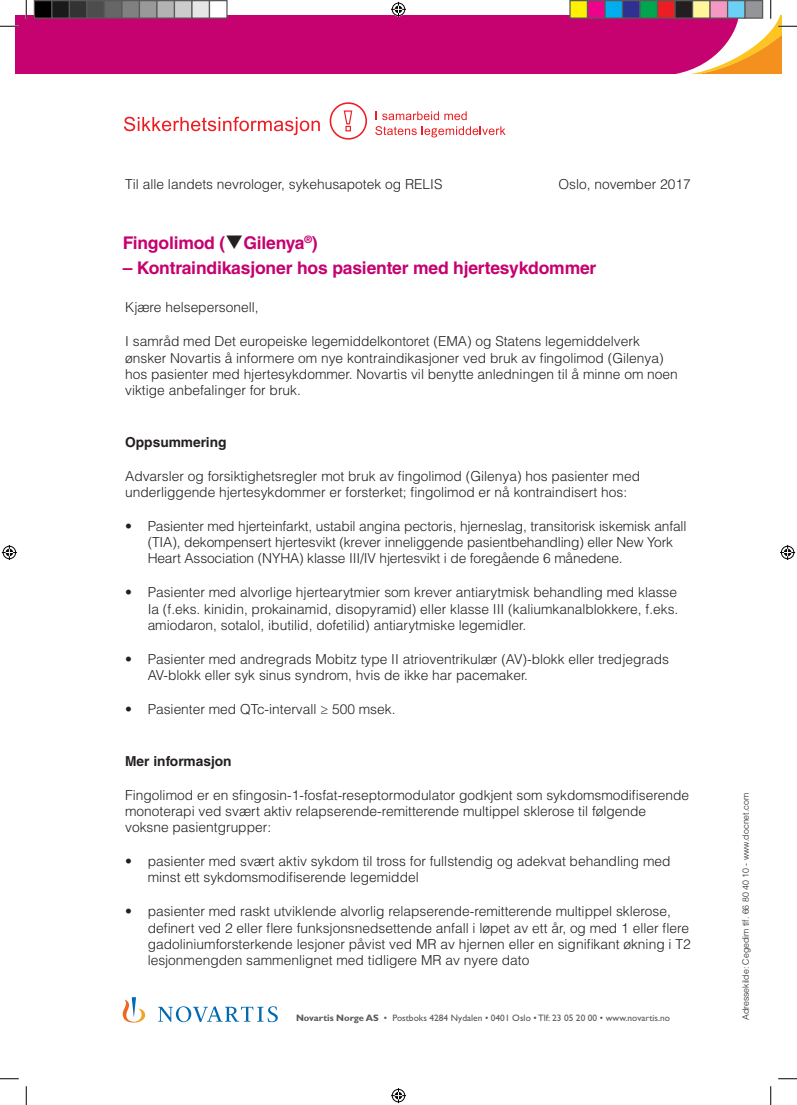
<style>
.page{position:relative;width:797px;height:1105px;background:#fff}
.page>*{position:absolute;margin:0;border:0;box-sizing:border-box;transform-origin:0 0}
.t1{font:700 17.5px "Helvetica LT Std";letter-spacing:-.01em;color:#c60170}
.Body_Copy{font:300 13.75px/16.2px "Helvetica LT Std";color:#231f20}
.Body_Copy-2{font:700 13.75px "Helvetica LT Std";color:#231f20}
.t2{font:9.38px "Gill Sans Std";color:#57585a}
.t3{font:300 8.75px "Helvetica LT Std";color:#231f20}
.s1{color:#231f20}
.s2{font-weight:700}
</style>
<div class="page">
<div style="left:16px;top:16px;width:674px;height:58px;background:#c60170"></div>
<svg style="left:124px;top:117px;width:196px;height:18px"></svg>
<svg style="left:376px;top:111px;width:90px;height:9px"></svg>
<svg style="left:375px;top:126px;width:130px;height:11px"></svg>
<div style="left:329px;top:102px;width:38px;height:38px;border:2px solid #ee1d23;border-radius:50%"></div>
<svg style="left:343px;top:110px;width:10px;height:21px"></svg>
<svg style="left:123px;top:997px;width:155px;height:25px"></svg>
<svg style="left:0;top:25px;width:19px;height:2px"></svg>
<svg style="left:0;top:1078px;width:19px;height:1px"></svg>
<svg style="left:778px;top:1078px;width:19px;height:1px"></svg>
<svg style="left:25px;top:0;width:2px;height:19px"></svg>
<svg style="left:25px;top:1086px;width:2px;height:19px"></svg>
<svg style="left:690px;top:0;width:107px;height:74px"></svg>
<svg style="left:770px;top:1086px;width:1px;height:19px"></svg>
<svg style="left:391px;top:2px;width:15px;height:15px"></svg>
<svg style="left:391px;top:1088px;width:15px;height:15px"></svg>
<svg style="left:2px;top:545px;width:15px;height:15px"></svg>
<svg style="left:780px;top:545px;width:15px;height:15px"></svg>
<div style="left:34px;top:1px;width:18px;height:17px;background:#000"></div>
<div style="left:34px;top:0;width:18px;height:19px;border:1px solid #595959"></div>
<div style="left:52px;top:1px;width:17px;height:17px;background:#1a1a1a"></div>
<div style="left:51px;top:0;width:19px;height:19px;border:1px solid #595959"></div>
<div style="left:69px;top:1px;width:18px;height:17px;background:#333"></div>
<div style="left:69px;top:0;width:19px;height:19px;border:1px solid #595959"></div>
<div style="left:87px;top:1px;width:17px;height:17px;background:#4d4d4d"></div>
<div style="left:86px;top:0;width:19px;height:19px;border:1px solid #595959"></div>
<div style="left:104px;top:1px;width:18px;height:17px;background:#666"></div>
<div style="left:104px;top:0;width:18px;height:19px;border:1px solid #595959"></div>
<div style="left:122px;top:1px;width:17px;height:17px;background:#808080"></div>
<div style="left:121px;top:0;width:19px;height:19px;border:1px solid #595959"></div>
<div style="left:139px;top:1px;width:18px;height:17px;background:#999"></div>
<div style="left:139px;top:0;width:19px;height:19px;border:1px solid #595959"></div>
<div style="left:157px;top:1px;width:17px;height:17px;background:#b3b3b3"></div>
<div style="left:156px;top:0;width:19px;height:19px;border:1px solid #595959"></div>
<div style="left:174px;top:1px;width:18px;height:17px;background:#ccc"></div>
<div style="left:174px;top:0;width:18px;height:19px;border:1px solid #595959"></div>
<div style="left:192px;top:1px;width:17px;height:17px;background:#e6e6e6"></div>
<div style="left:191px;top:0;width:19px;height:19px;border:1px solid #595959"></div>
<div style="left:209px;top:1px;width:18px;height:17px;background:#fff"></div>
<div style="left:209px;top:0;width:19px;height:19px;border:1px solid #595959"></div>
<div style="left:570px;top:1px;width:17px;height:17px;background:#fff101"></div>
<div style="left:569px;top:0;width:19px;height:19px;border:1px solid #595959"></div>
<div style="left:587px;top:1px;width:18px;height:17px;background:#ed028c"></div>
<div style="left:587px;top:0;width:18px;height:19px;border:1px solid #595959"></div>
<div style="left:605px;top:1px;width:17px;height:17px;background:#00aeef"></div>
<div style="left:604px;top:0;width:19px;height:19px;border:1px solid #595959"></div>
<div style="left:622px;top:1px;width:18px;height:17px;background:#2e3092"></div>
<div style="left:622px;top:0;width:18px;height:19px;border:1px solid #595959"></div>
<div style="left:640px;top:1px;width:17px;height:17px;background:#00a54f"></div>
<div style="left:639px;top:0;width:19px;height:19px;border:1px solid #595959"></div>
<div style="left:657px;top:1px;width:18px;height:17px;background:#ee1d23"></div>
<div style="left:657px;top:0;width:18px;height:19px;border:1px solid #595959"></div>
<div style="left:675px;top:1px;width:17px;height:17px;background:#231f20"></div>
<div style="left:674px;top:0;width:19px;height:19px;border:1px solid #595959"></div>
<div style="left:692px;top:1px;width:18px;height:17px;background:#fff79a"></div>
<div style="left:692px;top:0;width:18px;height:19px;border:1px solid #595959"></div>
<div style="left:710px;top:1px;width:17px;height:17px;background:#f499c2"></div>
<div style="left:709px;top:0;width:19px;height:19px;border:1px solid #595959"></div>
<div style="left:727px;top:1px;width:18px;height:17px;background:#6bcff6"></div>
<div style="left:727px;top:0;width:18px;height:19px;border:1px solid #595959"></div>
<div style="left:745px;top:1px;width:17px;height:17px;background:#939598"></div>
<div style="left:744px;top:0;width:19px;height:19px;border:1px solid #595959"></div>
<p class="Body_Copy" style="left:125px;top:176px;width:319px">Til alle landets nevrologer, sykehusapotek og RELIS</p>
<p class="Body_Copy" style="left:558px;top:176px;width:134px">Oslo, november 2017</p>
<p class="t1" style="left:123px;top:232px;width:197px">Fingolimod (<span class="s1">❑</span>Gilenya<sup>®</sup>)</p>
<p class="t1" style="left:123px;top:257px;width:475px">– Kontraindikasjoner hos pasienter med hjertesykdommer</p>
<p class="Body_Copy" style="left:125px;top:299px;width:135px">Kjære helsepersonell,</p>
<p class="Body_Copy" style="left:125px;top:333px;width:554px">I samråd med Det europeiske legemiddelkontoret (EMA) og Statens legemiddelverk ønsker Novartis å informere om nye kontraindikasjoner ved bruk av fingolimod (Gilenya) hos pasienter med hjertesykdommer. Novartis vil benytte anledningen til å minne om noen viktige anbefalinger for bruk.</p>
<p class="Body_Copy-2" style="left:125px;top:433px;width:103px">Oppsummering</p>
<p class="Body_Copy" style="left:125px;top:467px;width:516px">Advarsler og forsiktighetsregler mot bruk av fingolimod (Gilenya) hos pasienter med underliggende hjertesykdommer er forsterket; fingolimod er nå kontraindisert hos:</p>
<p class="Body_Copy" style="left:148px;top:518px;width:540px;text-indent:-22px">• Pasienter med hjerteinfarkt, ustabil angina pectoris, hjerneslag, transitorisk iskemisk anfall (TIA), dekompensert hjertesvikt (krever inneliggende pasientbehandling) eller New York<br>Heart Association (NYHA) klasse III/IV hjertesvikt i de foregående 6 månedene.</p>
<p class="Body_Copy" style="left:148px;top:584px;width:532px;text-align:justify;text-indent:-22px">• Pasienter med alvorlige hjertearytmier som krever antiarytmisk behandling med klasse Ia (f.eks. kinidin, prokainamid, disopyramid) eller klasse III (kaliumkanalblokkere, f.eks. amiodaron, sotalol, ibutilid, dofetilid) antiarytmiske legemidler.</p>
<p class="Body_Copy" style="left:148px;top:651px;width:523px;text-indent:-22px">• Pasienter med andregrads Mobitz type II atrioventrikulær (AV)-blokk eller tredjegrads<br>AV-blokk eller syk sinus syndrom, hvis de ikke har pacemaker.</p>
<p class="Body_Copy" style="left:125px;top:701px;width:272px">• Pasienter med QTc-intervall ≥ 500 msek.</p>
<p class="Body_Copy-2" style="left:125px;top:752px;width:108px">Mer informasjon</p>
<p class="Body_Copy" style="left:125px;top:787px;width:565px">Fingolimod er en sfingosin-1-fosfat-reseptormodulator godkjent som sykdomsmodifiserende monoterapi ved svært aktiv relapserende-remitterende multippel sklerose til følgende voksne pasientgrupper:</p>
<p class="Body_Copy" style="left:148px;top:853px;width:524px;text-indent:-22px">• pasienter med svært aktiv sykdom til tross for fullstendig og adekvat behandling med minst ett sykdomsmodifiserende legemiddel</p>
<p class="Body_Copy" style="left:148px;top:903px;width:544px;text-indent:-22px">• pasienter med raskt utviklende alvorlig relapserende-remitterende multippel sklerose, definert ved 2 eller flere funksjonsnedsettende anfall i løpet av ett år, og med 1 eller flere gadoliniumforsterkende lesjoner påvist ved MR av hjernen eller en signifikant økning i T2 lesjonmengden sammenlignet med tidligere MR av nyere dato</p>
<p class="t2" style="left:296px;top:1012px;width:375px"><span class="s2">Novartis Norge AS</span> • Postboks 4284 Nydalen • 0401 Oslo • Tlf: 23 05 20 00 • www.novartis.no</p>
<p class="t3" style="left:740px;top:1020px;width:229px;rotate:-90deg">Adressekilde: Cegedim tlf. 66 80 40 10 - www.docnet.com</p>
</div>
